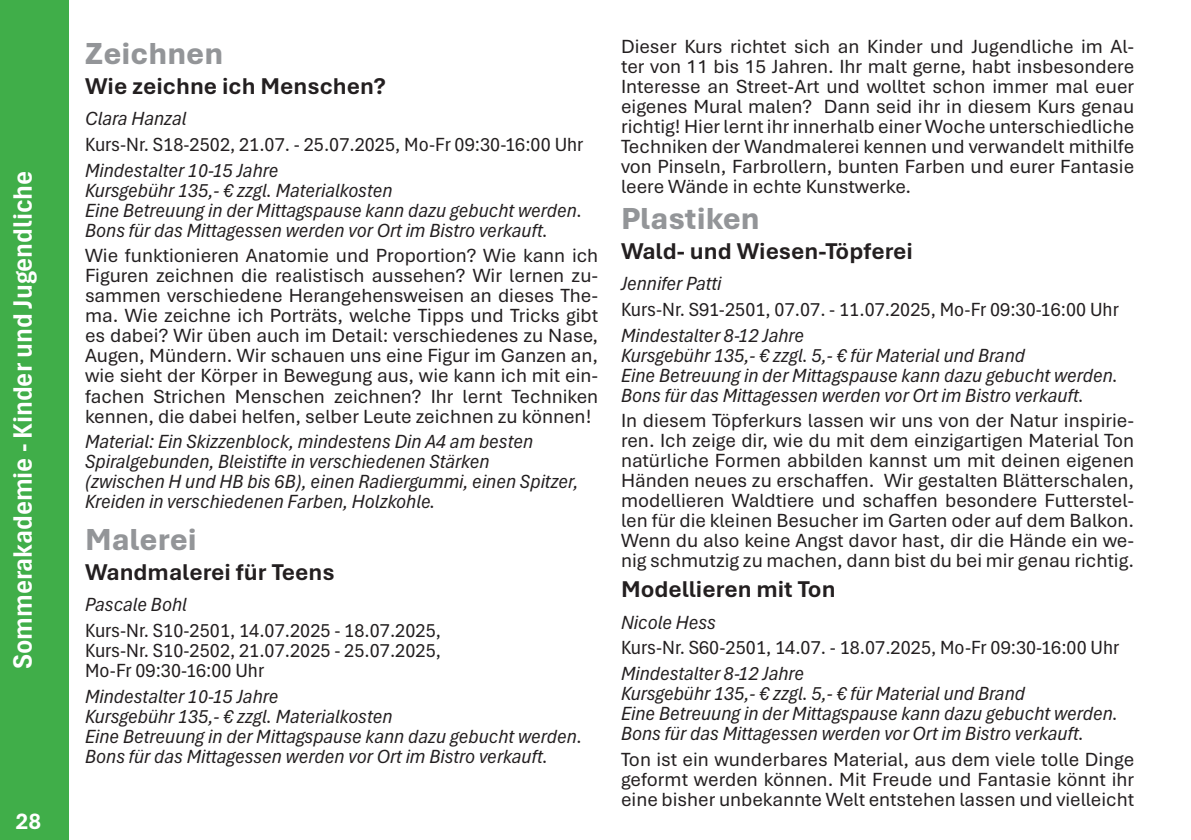
<style>
.page{position:relative;width:1191px;height:840px;background:#fff}
.page>*{position:absolute;margin:0;border:0;box-sizing:border-box;transform-origin:0 0}
.t1{font:800 32px "Aptos";color:#939598}
.t2{font:700 condensed 28px "Aptos";color:#fff}
.t3{font:700 24px "Aptos";color:#231f20}
.t4{font:700 24px "Aptos";color:#fff}
.t5{font:20px/20px "Aptos";color:#231f20;text-align:justify}
.t6{font:italic condensed 20px/20px "Aptos";color:#231f20}
.t7{font:condensed 20px/20px "Aptos";color:#231f20;text-align:justify}
</style>
<div class="page">
<div style="left:0;top:0;width:68px;height:839px;background:#40ae49"></div>
<h2 class="t2" style="left:4px;top:669px;width:500px;rotate:-90deg">Sommerakademie - Kinder und Jugendliche</h2>
<p class="t4" style="left:16px;top:803px;width:27px">28</p>
<h1 class="t1" style="left:85px;top:32px;width:140px">Zeichnen</h1>
<p class="t3" style="left:85px;top:69px;width:302px">Wie zeichne ich Menschen?</p>
<p class="t6" style="left:85px;top:108px;width:103px">Clara Hanzal</p>
<p class="t7" style="left:85px;top:133px;width:500px">Kurs-Nr. S18-2502, 21.07. - 25.07.2025, Mo-Fr 09:30-16:00 Uhr</p>
<p class="t6" style="left:85px;top:159px;width:498px">Mindestalter 10-15 Jahre<br>Kursgebühr 135,- € zzgl. Materialkosten<br>Eine Betreuung in der Mittagspause kann dazu gebucht werden.<br>Bons für das Mittagessen werden vor Ort im Bistro verkauft.</p>
<p class="t5" style="left:85px;top:245px;width:515px">Wie funktionieren Anatomie und Proportion? Wie kann ich Figuren zeichnen die realistisch aussehen? Wir lernen zu&shy;sammen verschiedene Herangehensweisen an dieses The&shy;ma. Wie zeichne ich Porträts, welche Tipps und Tricks gibt es dabei? Wir üben auch im Detail: verschiedenes zu Nase, Augen, Mündern. Wir schauen uns eine Figur im Ganzen an, wie sieht der Körper in Bewegung aus, wie kann ich mit ein&shy;fachen Strichen Menschen zeichnen? Ihr lernt Techniken kennen, die dabei helfen, selber Leute zeichnen zu können!</p>
<p class="t6" style="left:85px;top:430px;width:495px">Material: Ein Skizzenblock, mindestens Din A4 am besten Spiralgebunden, Bleistifte in verschiedenen Stärken<br>(zwischen H und HB bis 6B), einen Radiergummi, einen Spitzer, Kreiden in verschiedenen Farben, Holzkohle.</p>
<h1 class="t1" style="left:85px;top:517px;width:113px">Malerei</h1>
<p class="t3" style="left:85px;top:555px;width:251px">Wandmalerei für Teens</p>
<p class="t6" style="left:85px;top:593px;width:103px">Pascale Bohl</p>
<p class="t7" style="left:85px;top:619px;width:357px">Kurs-Nr. S10-2501, 14.07.2025 - 18.07.2025, Kurs-Nr. S10-2502, 21.07.2025 - 25.07.2025, Mo-Fr 09:30-16:00 Uhr</p>
<p class="t6" style="left:85px;top:684px;width:498px">Mindestalter 10-15 Jahre<br>Kursgebühr 135,- € zzgl. Materialkosten<br>Eine Betreuung in der Mittagspause kann dazu gebucht werden.<br>Bons für das Mittagessen werden vor Ort im Bistro verkauft.</p>
<p class="t5" style="left:621px;top:35px;width:515px">Dieser Kurs richtet sich an Kinder und Jugendliche im Al&shy;ter von 11 bis 15 Jahren. Ihr malt gerne, habt insbesondere Interesse an Street-Art und wolltet schon immer mal euer eigenes Mural malen? Dann seid ihr in diesem Kurs genau richtig! Hier lernt ihr innerhalb einer Woche unterschiedliche Techniken der Wandmalerei kennen und verwandelt mithilfe von Pinseln, Farbrollern, bunten Farben und eurer Fantasie leere Wände in echte Kunstwerke.</p>
<h1 class="t1" style="left:621px;top:196px;width:140px">Plastiken</h1>
<p class="t3" style="left:621px;top:234px;width:293px">Wald- und Wiesen-Töpferei</p>
<p class="t6" style="left:621px;top:272px;width:102px">Jennifer Patti</p>
<p class="t7" style="left:621px;top:298px;width:499px">Kurs-Nr. S91-2501, 07.07. - 11.07.2025, Mo-Fr 09:30-16:00 Uhr</p>
<p class="t6" style="left:621px;top:324px;width:498px">Mindestalter 8-12 Jahre<br>Kursgebühr 135,- € zzgl. 5,- € für Material und Brand<br>Eine Betreuung in der Mittagspause kann dazu gebucht werden.<br>Bons für das Mittagessen werden vor Ort im Bistro verkauft.</p>
<p class="t5" style="left:621px;top:409px;width:515px">In diesem Töpferkurs lassen wir uns von der Natur inspirie&shy;ren. Ich zeige dir, wie du mit dem einzigartigen Material Ton natürliche Formen abbilden kannst um mit deinen eigenen Händen neues zu erschaffen. Wir gestalten Blätterschalen, modellieren Waldtiere und schaffen besondere Futterstel&shy;len für die kleinen Besucher im Garten oder auf dem Balkon.<br>Wenn du also keine Angst davor hast, dir die Hände ein we&shy;nig schmutzig zu machen, dann bist du bei mir genau richtig.</p>
<p class="t3" style="left:621px;top:572px;width:216px">Modellieren mit Ton</p>
<p class="t6" style="left:621px;top:610px;width:96px">Nicole Hess</p>
<p class="t7" style="left:621px;top:636px;width:500px">Kurs-Nr. S60-2501, 14.07. - 18.07.2025, Mo-Fr 09:30-16:00 Uhr</p>
<p class="t6" style="left:621px;top:662px;width:498px">Mindestalter 8-12 Jahre<br>Kursgebühr 135,- € zzgl. 5,- € für Material und Brand<br>Eine Betreuung in der Mittagspause kann dazu gebucht werden.<br>Bons für das Mittagessen werden vor Ort im Bistro verkauft.</p>
<p class="t5" style="left:621px;top:747px;width:515px">Ton ist ein wunderbares Material, aus dem viele tolle Dinge geformt werden können. Mit Freude und Fantasie könnt ihr eine bisher unbekannte Welt entstehen lassen und vielleicht</p>
</div>
